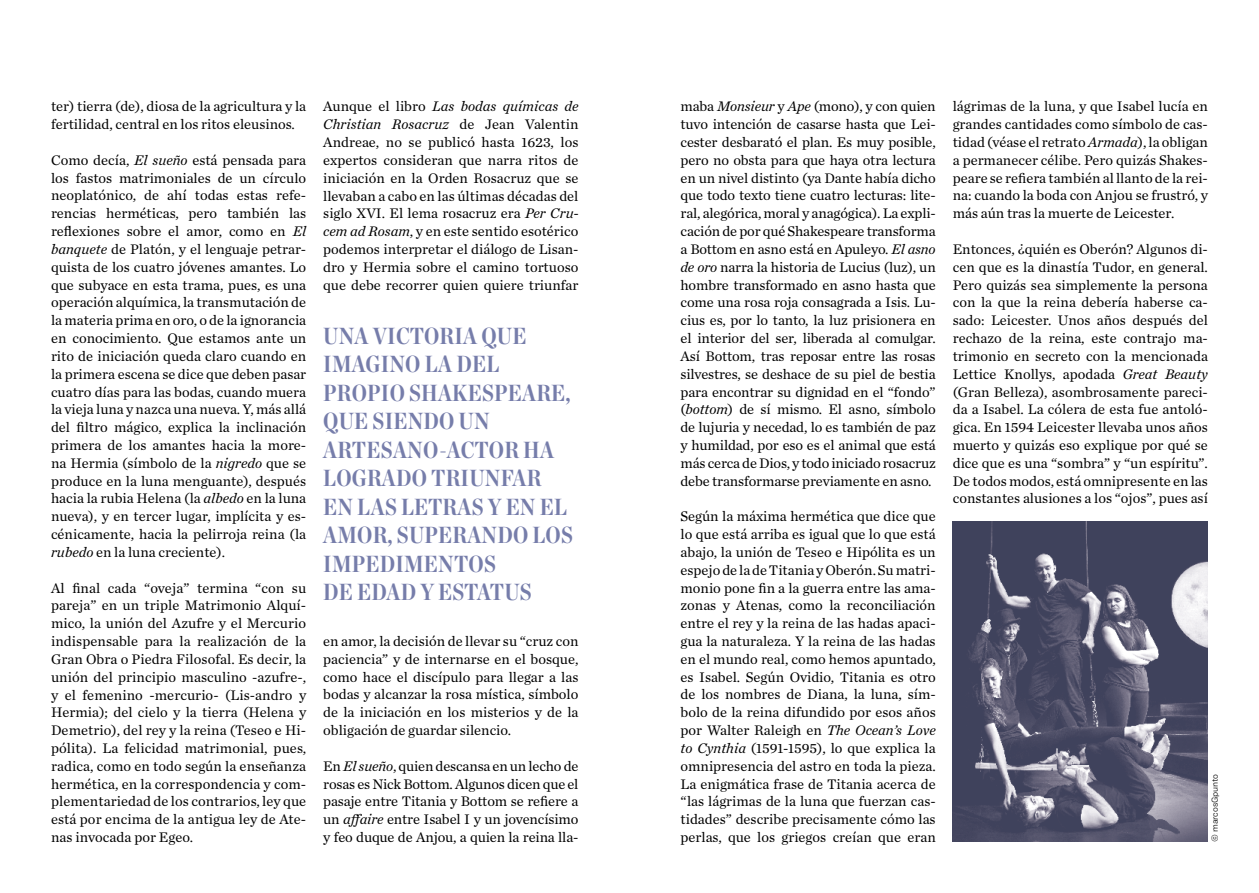
<style>
.page{position:relative;width:1259px;height:893px;background:#fff}
.page>*{position:absolute;margin:0;border:0;box-sizing:border-box;transform-origin:0 0}
.t1{font:700 23.25px/28.5px "Chronicle Disp Cond";letter-spacing:.01em;color:#767daa}
.t2{font:14.55px/17.9px "Chronicle Text G1";color:#000;text-align:justify}
.t3{font:300 9px "Ringside";letter-spacing:-.01em;color:#000}
.s1{font-style:italic}
</style>
<div class="page">
<img style="left:952px;top:521px;width:256px;height:321px">
<p class="t2" style="left:51px;top:97px;width:257px">ter) tierra (de), diosa de la agricultura y la fertilidad, central en los ritos eleusinos.</p>
<p class="t2" style="left:51px;top:150px;width:257px">Como decía, <span class="s1">El sueño</span> está pensada para los fastos matrimoniales de un círculo neoplatónico, de ahí todas estas refe&shy;rencias herméticas, pero también las reflexiones sobre el amor, como en <span class="s1">El banquete</span> de Platón, y el lenguaje petrar&shy;quista de los cuatro jóvenes amantes. Lo que subyace en esta trama, pues, es una operación alquímica, la transmutación de la materia prima en oro, o de la ignorancia en conocimiento. Que estamos ante un rito de iniciación queda claro cuando en la primera escena se dice que deben pasar cuatro días para las bodas, cuando muera la vieja luna y nazca una nueva. Y, más allá del filtro mágico, explica la inclinación primera de los amantes hacia la more&shy;na Hermia (símbolo de la <span class="s1">nigredo</span> que se produce en la luna menguante), después hacia la rubia Helena (la <span class="s1">albedo</span> en la luna nueva), y en tercer lugar, implícita y es&shy;cénicamente, hacia la pelirroja reina (la <span class="s1">rubedo</span> en la luna creciente).</p>
<p class="t2" style="left:51px;top:578px;width:257px">Al final cada “oveja” termina “con su pareja” en un triple Matrimonio Alquí&shy;mico, la unión del Azufre y el Mercurio indispensable para la realización de la Gran Obra o Piedra Filosofal. Es decir, la unión del principio masculino -azufre-, y el femenino -mercurio- (Lis-andro y Hermia); del cielo y la tierra (Helena y Demetrio), del rey y la reina (Teseo e Hi&shy;pólita). La felicidad matrimonial, pues, radica, como en todo según la enseñanza hermética, en la correspondencia y com&shy;plementariedad de los contrarios, ley que está por encima de la antigua ley de Ate&shy;nas invocada por Egeo.</p>
<p class="t2" style="left:323px;top:97px;width:257px">Aunque el libro <span class="s1">Las bodas químicas de Christian Rosacruz</span> de Jean Valentin Andreae, no se publicó hasta 1623, los expertos consideran que narra ritos de iniciación en la Orden Rosacruz que se llevaban a cabo en las últimas décadas del siglo XVI. El lema rosacruz era <span class="s1">Per Cru&shy;cem ad Rosam</span>, y en este sentido esotérico podemos interpretar el diálogo de Lisan&shy;dro y Hermia sobre el camino tortuoso que debe recorrer quien quiere triunfar</p>
<p class="t2" style="left:680px;top:97px;width:257px">maba <span class="s1">Monsieur</span> y <span class="s1">Ape</span> (mono), y con quien tuvo intención de casarse hasta que Lei&shy;cester desbarató el plan. Es muy posible, pero no obsta para que haya otra lectura en un nivel distinto (ya Dante había dicho que todo texto tiene cuatro lecturas: lite&shy;ral, alegórica, moral y anagógica). La expli&shy;cación de por qué Shakespeare transforma a Bottom en asno está en Apuleyo. <span class="s1">El asno de oro</span> narra la historia de Lucius (luz), un hombre transformado en asno hasta que come una rosa roja consagrada a Isis. Lu&shy;cius es, por lo tanto, la luz prisionera en el interior del ser, liberada al comulgar.<br>Así Bottom, tras reposar entre las rosas silvestres, se deshace de su piel de bestia para encontrar su dignidad en el “fondo” (<span class="s1">bottom</span>) de sí mismo. El asno, símbolo de lujuria y necedad, lo es también de paz y humildad, por eso es el animal que está más cerca de Dios, y todo iniciado rosacruz debe transformarse previamente en asno.</p>
<p class="t2" style="left:680px;top:507px;width:257px">Según la máxima hermética que dice que lo que está arriba es igual que lo que está abajo, la unión de Teseo e Hipólita es un espejo de la de Titania y Oberón. Su matri&shy;monio pone fin a la guerra entre las ama&shy;zonas y Atenas, como la reconciliación entre el rey y la reina de las hadas apaci&shy;gua la naturaleza. Y la reina de las hadas en el mundo real, como hemos apuntado, es Isabel. Según Ovidio, Titania es otro de los nombres de Diana, la luna, sím&shy;bolo de la reina difundido por esos años por Walter Raleigh en <span class="s1">The Ocean’s Love to Cynthia</span> (1591-1595), lo que explica la omnipresencia del astro en toda la pieza.<br>La enigmática frase de Titania acerca de “las lágrimas de la luna que fuerzan cas&shy;tidades” describe precisamente cómo las perlas, que los griegos creían que eran</p>
<h1 class="t1" style="left:323px;top:320px;width:251px">UNA VICTORIA QUE<br>IMAGINO LA DEL<br>PROPIO SHAKESPEARE,<br>QUE SIENDO UN<br>ARTESANO-ACTOR HA<br>LOGRADO TRIUNFAR<br>EN LAS LETRAS Y EN EL<br>AMOR, SUPERANDO LOS<br>IMPEDIMENTOS<br>DE EDAD Y ESTATUS</h1>
<p class="t2" style="left:323px;top:631px;width:257px">en amor, la decisión de llevar su “cruz con paciencia” y de internarse en el bosque, como hace el discípulo para llegar a las bodas y alcanzar la rosa mística, símbolo de la iniciación en los misterios y de la obligación de guardar silencio.</p>
<p class="t2" style="left:323px;top:756px;width:257px">En <span class="s1">El sueño</span>, quien descansa en un lecho de rosas es Nick Bottom. Algunos dicen que el pasaje entre Titania y Bottom se refiere a un <span class="s1">affaire</span> entre Isabel I y un jovencísimo y feo duque de Anjou, a quien la reina lla-</p>
<p class="t2" style="left:952px;top:97px;width:257px">lágrimas de la luna, y que Isabel lucía en grandes cantidades como símbolo de cas&shy;tidad (véase el retrato <span class="s1">Armada</span>), la obligan a permanecer célibe. Pero quizás Shakes&shy;peare se refiera también al llanto de la rei&shy;na: cuando la boda con Anjou se frustró, y más aún tras la muerte de Leicester.</p>
<p class="t2" style="left:952px;top:239px;width:257px">Entonces, ¿quién es Oberón? Algunos di&shy;cen que es la dinastía Tudor, en general.<br>Pero quizás sea simplemente la persona con la que la reina debería haberse ca&shy;sado: Leicester. Unos años después del rechazo de la reina, este contrajo ma&shy;trimonio en secreto con la mencionada Lettice Knollys, apodada <span class="s1">Great Beauty </span>(Gran Belleza), asombrosamente pareci&shy;da a Isabel. La cólera de esta fue antoló&shy;gica. En 1594 Leicester llevaba unos años muerto y quizás eso explique por qué se dice que es una “sombra” y “un espíritu”.<br>De todos modos, está omnipresente en las constantes alusiones a los “ojos”, pues así</p>
<p class="t3" style="left:1208px;top:842px;width:70px;rotate:-90deg">© marcosGpunto</p>
</div>
